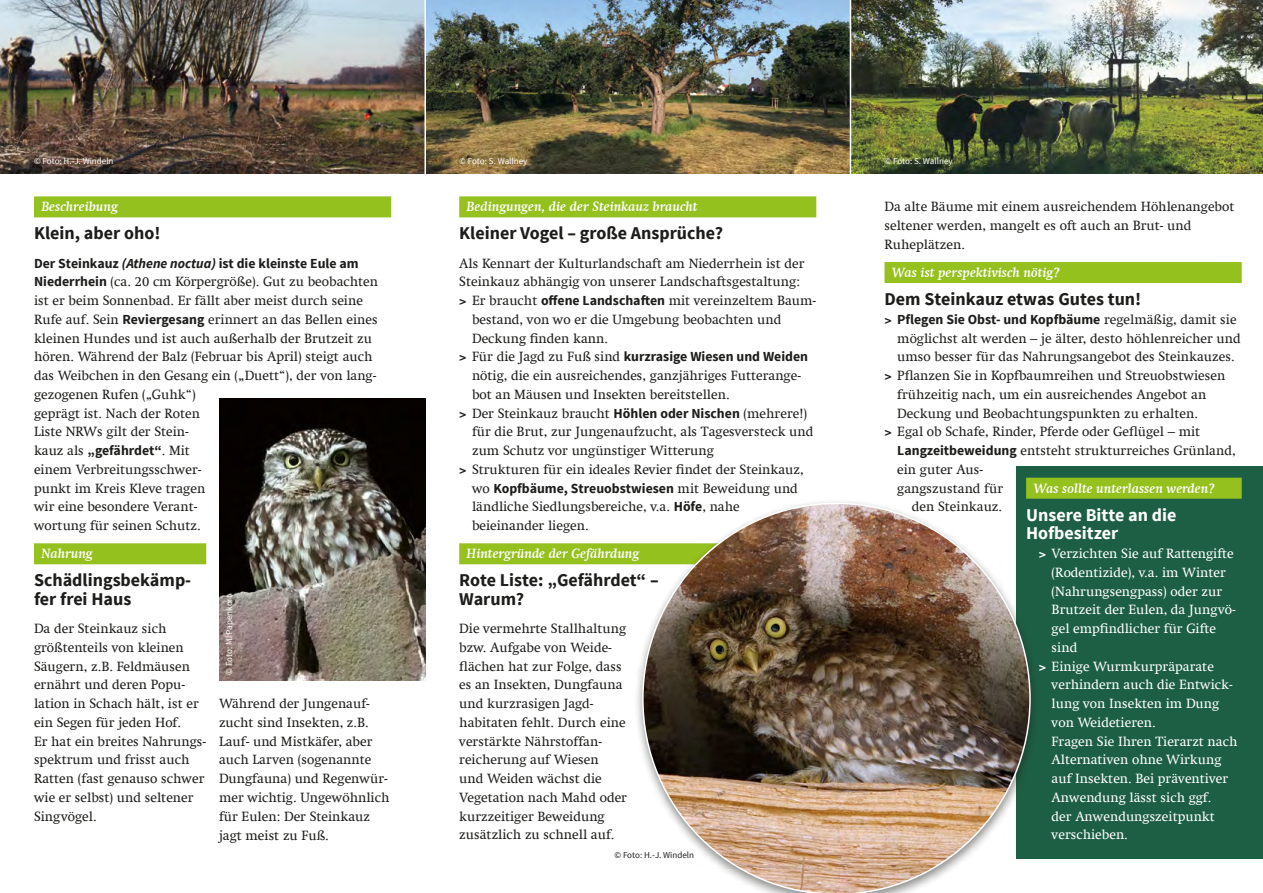
<style>
.page{position:relative;width:1263px;height:893px;background:#fff}
.page>*{position:absolute;margin:0;border:0;box-sizing:border-box;transform-origin:0 0}
.t1{font:700 18px/18.8px "Source Sans Pro";color:#1d1d1b}
.t2{font:700 18px/18.8px "Source Sans Pro";color:#fff}
.t3{font:700 13.8px "Source Sans Pro";color:#1d1d1b}
.t4{font:13.5px/18.8px "Swift Com";color:#1d1d1b}
.t5{font:13.5px "Swift Com";color:#fff}
.t6{font:italic 700 13.5px "Swift Com";color:#fff}
.t7{font:9px "Source Sans Pro";color:#fff}
.t8{font:9px "Source Sans Pro";color:#1d1d1b}
.s1{font-style:italic}
.s2{font-family:"Source Sans Pro";font-weight:700;font-size:13.8px}
.s3{font-weight:700}
.s4{font-family:"Swift Com";font-size:13.5px}
.s5{font-family:"Swift Com";font-weight:400;font-size:13.5px}
</style>
<div class="page">
<div style="left:1016px;top:466px;width:247px;height:393px;background:#1d5f44"></div>
<img style="left:0;top:0;width:1263px;height:174px">
<div style="left:34px;top:196px;width:357px;height:21px;background:#95c11f"></div>
<div style="left:34px;top:543px;width:172px;height:21px;background:#95c11f"></div>
<div style="left:459px;top:196px;width:357px;height:21px;background:#95c11f"></div>
<div style="left:459px;top:543px;width:357px;height:21px;background:#95c11f"></div>
<div style="left:884px;top:262px;width:358px;height:21px;background:#95c11f"></div>
<img style="left:219px;top:399px;width:206px;height:281px">
<div style="left:634px;top:498px;width:407px;height:395px;background:#1d1d1b;opacity:.5"></div>
<img style="left:642px;top:503px;width:389px;height:390px">
<div style="left:1026px;top:478px;width:216px;height:21px;background:#95c11f"></div>
<hr style="left:424px;top:0;width:2px;height:215px;background:#fff">
<hr style="left:850px;top:0;width:1px;height:215px;background:#fff">
<p class="t7" style="left:34px;top:156px;width:81px">© Foto: H.-J. Windeln</p>
<p class="t7" style="left:459px;top:156px;width:70px">© Foto: S. Wallney</p>
<p class="t7" style="left:884px;top:156px;width:70px">© Foto: S. Wallney</p>
<p class="t6" style="left:41px;top:199px;width:78px">Beschreibung</p>
<h1 class="t1" style="left:34px;top:225px;width:128px">Klein, aber oho!</h1>
<p class="t3" style="left:34px;top:254px;width:326px">Der Steinkauz <span class="s1">(Athene noctua)</span> ist die kleinste Eule am</p>
<p class="t4" style="left:34px;top:272px;width:346px"><span class="s2">Niederrhein</span> (ca. 20 cm Körpergröße). Gut zu beobachten ist er beim Sonnenbad. Er fällt aber meist durch seine Rufe auf. Sein <span class="s2">Reviergesang</span> erinnert an das Bellen eines kleinen Hundes und ist auch außerhalb der Brutzeit zu hören. Während der Balz (Februar bis April) steigt auch das Weibchen in den Gesang ein („Duett“), der von lang&shy;gezogenen Rufen („Guhk“)<br>geprägt ist. Nach der Roten<br>Liste NRWs gilt der Stein-<br>kauz als <span class="s2">„gefährdet“</span>. Mit<br>einem Verbreitungsschwer-<br>punkt im Kreis Kleve tragen<br>wir eine besondere Verant-<br>wortung für seinen Schutz.</p>
<p class="t6" style="left:41px;top:545px;width:53px">Nahrung</p>
<h1 class="t1" style="left:34px;top:572px;width:159px">Schädlingsbekämp&shy;fer frei Haus</h1>
<p class="t4" style="left:34px;top:619px;width:174px">Da der Steinkauz sich größtenteils von kleinen<br>Säugern, z.B. Feldmäusen ernährt und deren Popu&shy;lation in Schach hält, ist er ein Segen für jeden Hof.<br>Er hat ein breites Nahrungs&shy;spektrum und frisst auch<br>Ratten (fast genauso schwer wie er selbst) und seltener<br>Singvögel.</p>
<p class="t7" style="left:224px;top:675px;width:81px;rotate:-90deg">© Foto: M. Papenkort</p>
<p class="t4" style="left:219px;top:694px;width:172px">Während der Jungenauf&shy;zucht sind Insekten, z.B.<br>Lauf- und Mistkäfer, aber auch Larven (sogenannte<br>Dungfauna) und Regenwür&shy;mer wichtig. Ungewöhnlich für Eulen: Der Steinkauz jagt meist zu Fuß.</p>
<p class="t6" style="left:467px;top:199px;width:233px">Bedingungen, die der Steinkauz braucht</p>
<h1 class="t1" style="left:459px;top:225px;width:265px">Kleiner Vogel – große Ansprüche?</h1>
<p class="t4" style="left:459px;top:254px;width:347px">Als Kennart der Kulturlandschaft am Niederrhein ist der</p>
<p class="t4" style="left:459px;top:272px;width:342px">Steinkauz abhängig von unserer Landschaftsgestaltung:</p>
<p class="t4" style="left:459px;top:291px;width:359px"><span class="s3">&gt;</span> Er braucht <span class="s2">offene Landschaften</span> mit vereinzeltem Baum-</p>
<p class="t4" style="left:472px;top:310px;width:311px">bestand, von wo er die Umgebung beobachten und</p>
<p class="t4" style="left:472px;top:329px;width:138px">Deckung finden kann.</p>
<p class="t3" style="left:459px;top:348px;width:350px"><span class="s4">&gt;</span> <span class="s5">Für die Jagd zu Fuß sind</span> kurzrasige Wiesen und Weiden</p>
<p class="t4" style="left:472px;top:366px;width:330px">nötig, die ein ausreichendes, ganzjähriges Futterange-</p>
<p class="t4" style="left:472px;top:385px;width:259px">bot an Mäusen und Insekten bereitstellen.</p>
<p class="t4" style="left:459px;top:404px;width:349px"><span class="s3">&gt;</span> Der Steinkauz braucht <span class="s2">Höhlen oder Nischen</span> (mehrere!)</p>
<p class="t4" style="left:472px;top:422px;width:343px">für die Brut, zur Jungenaufzucht, als Tagesversteck und</p>
<p class="t4" style="left:472px;top:441px;width:243px">zum Schutz vor ungünstiger Witterung</p>
<p class="t4" style="left:459px;top:460px;width:346px"><span class="s3">&gt;</span> Strukturen für ein ideales Revier findet der Steinkauz,</p>
<p class="t3" style="left:472px;top:479px;width:327px"><span class="s5">wo</span> Kopfbäume, Streuobstwiesen <span class="s5">mit Beweidung und</span></p>
<p class="t4" style="left:472px;top:497px;width:269px">ländliche Siedlungsbereiche, v.a. <span class="s2">Höfe</span>, nahe beieinander liegen.</p>
<p class="t6" style="left:467px;top:545px;width:174px">Hintergründe der Gefährdung</p>
<h1 class="t1" style="left:459px;top:572px;width:201px">Rote Liste: „Gefährdet“ –<br>Warum?</h1>
<p class="t4" style="left:459px;top:619px;width:169px">Die vermehrte Stallhaltung bzw. Aufgabe von Weide&shy;flächen hat zur Folge, dass es an Insekten, Dungfauna und kurzrasigen Jagd&shy;habitaten fehlt. Durch eine verstärkte Nährstoffan&shy;reicherung auf Wiesen<br>und Weiden wächst die<br>Vegetation nach Mahd oder kurzzeitiger Beweidung zusätzlich zu schnell auf.</p>
<p class="t8" style="left:614px;top:850px;width:81px">© Foto: H.-J. Windeln</p>
<p class="t4" style="left:884px;top:197px;width:351px">Da alte Bäume mit einem ausreichendem Höhlenangebot seltener werden, mangelt es oft auch an Brut- und<br>Ruheplätzen.</p>
<p class="t6" style="left:892px;top:264px;width:170px">Was ist perspektivisch nötig?</p>
<h1 class="t1" style="left:884px;top:290px;width:258px">Dem Steinkauz etwas Gutes tun!</h1>
<p class="t3" style="left:884px;top:310px;width:354px"><span class="s4">&gt;</span> Pflegen Sie Obst- und Kopfbäume <span class="s5">regelmäßig, damit sie</span></p>
<p class="t4" style="left:897px;top:329px;width:345px">möglichst alt werden – je älter, desto höhlenreicher und</p>
<p class="t4" style="left:897px;top:347px;width:339px">umso besser für das Nahrungsangebot des Steinkauzes.</p>
<p class="t4" style="left:884px;top:366px;width:342px"><span class="s3">&gt;</span> Pflanzen Sie in Kopfbaumreihen und Streuobstwiesen</p>
<p class="t4" style="left:897px;top:385px;width:310px">frühzeitig nach, um ein ausreichendes Angebot an</p>
<p class="t4" style="left:897px;top:404px;width:302px">Deckung und Beobachtungspunkten zu erhalten.</p>
<p class="t4" style="left:884px;top:422px;width:317px"><span class="s3">&gt;</span> Egal ob Schafe, Rinder, Pferde oder Geflügel – mit</p>
<p class="t4" style="left:897px;top:441px;width:340px"><span class="s2">Langzeitbeweidung</span> entsteht strukturreiches Grünland,</p>
<p class="t4" style="left:897px;top:460px;width:87px">ein guter Aus-</p>
<p class="t4" style="left:897px;top:479px;width:107px">gangszustand für</p>
<p class="t4" style="left:912px;top:497px;width:92px">den Steinkauz.</p>
<p class="t6" style="left:1033px;top:480px;width:183px">Was sollte unterlassen werden?</p>
<h1 class="t2" style="left:1026px;top:506px;width:152px">Unsere Bitte an die<br>Hofbesitzer</h1>
<p class="t5" style="left:1039px;top:546px;width:196px"><span class="s3">&gt;</span> Verzichten Sie auf Rattengifte</p>
<p class="t5" style="left:1052px;top:564px;width:176px">(Rodentizide), v.a. im Winter</p>
<p class="t5" style="left:1052px;top:583px;width:172px">(Nahrungsengpass) oder zur</p>
<p class="t5" style="left:1052px;top:602px;width:186px">Brutzeit der Eulen, da Jungvö-</p>
<p class="t5" style="left:1052px;top:621px;width:166px">gel empfindlicher für Gifte</p>
<p class="t5" style="left:1052px;top:639px;width:27px">sind</p>
<p class="t5" style="left:1039px;top:658px;width:177px"><span class="s3">&gt;</span> Einige Wurmkurpräparate</p>
<p class="t5" style="left:1052px;top:677px;width:183px">verhindern auch die Entwick-</p>
<p class="t5" style="left:1052px;top:696px;width:169px">lung von Insekten im Dung</p>
<p class="t5" style="left:1052px;top:714px;width:106px">von Weidetieren.</p>
<p class="t5" style="left:1052px;top:733px;width:187px">Fragen Sie Ihren Tierarzt nach</p>
<p class="t5" style="left:1052px;top:752px;width:171px">Alternativen ohne Wirkung</p>
<p class="t5" style="left:1052px;top:771px;width:178px">auf Insekten. Bei präventiver</p>
<p class="t5" style="left:1052px;top:789px;width:161px">Anwendung lässt sich ggf.</p>
<p class="t5" style="left:1052px;top:808px;width:165px">der Anwendungszeitpunkt</p>
<p class="t5" style="left:1052px;top:827px;width:78px">verschieben.</p>
</div>
